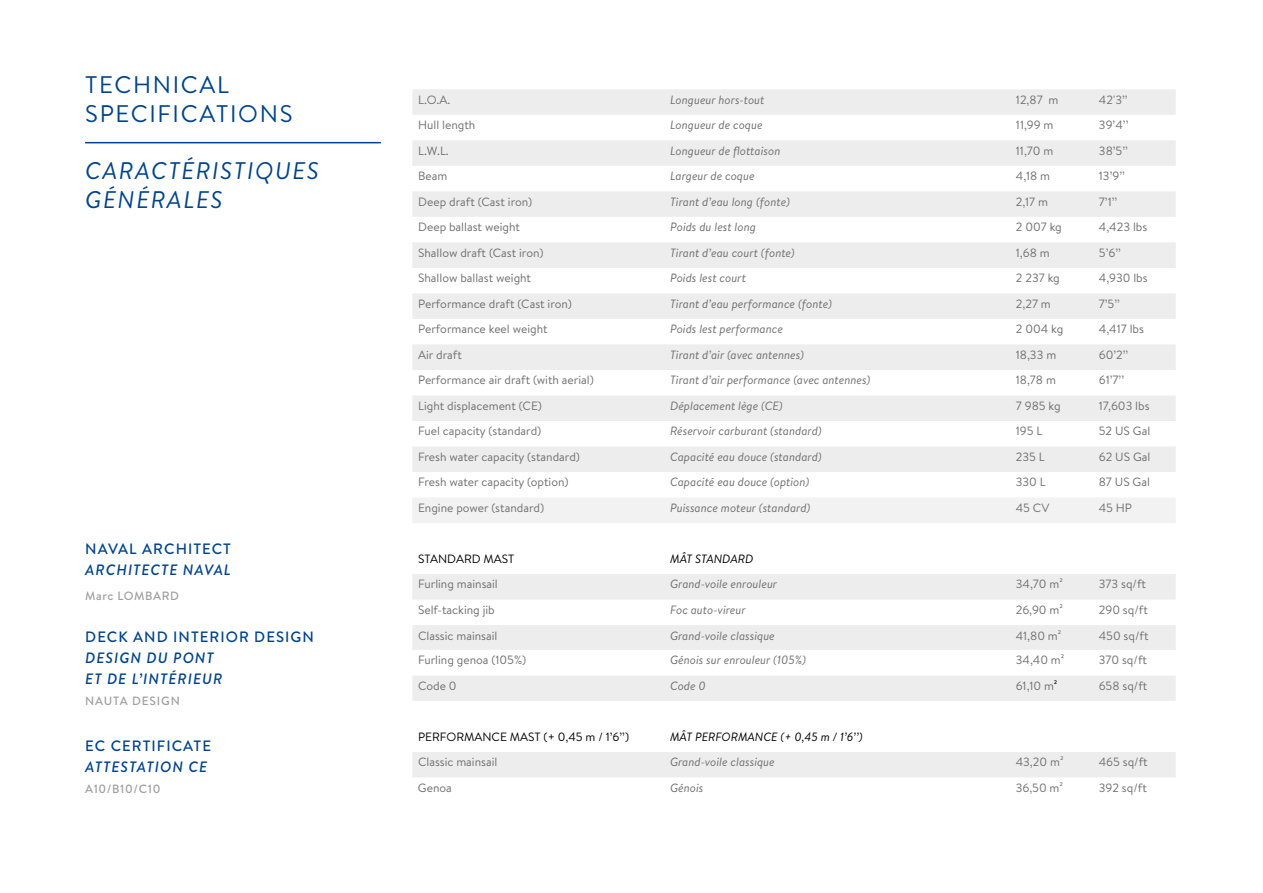
<style>
.page{position:relative;width:1263px;height:893px;background:#fff}
.page>*{position:absolute;margin:0;border:0;box-sizing:border-box;transform-origin:0 0}
.t1{font:italic 24px/28.8px "Brandon Text";letter-spacing:.07em;color:#00438b}
.t2{font:24px/28.8px "Brandon Text";letter-spacing:.07em;color:#00438b}
.t3{font:italic 500 15px/21px "Brandon Text";letter-spacing:.07em;color:#00438b}
.t4{font:500 15px "Brandon Text";letter-spacing:.07em;color:#00438b}
.t5{font:12px "Brandon Text";color:#706f6f}
.t6{font:italic 12px "Brandon Text";color:#706f6f}
.t7{font:12px "Brandon Text";color:#000}
.t8{font:italic 12px "Brandon Text";color:#000}
.t9{font:500 12px "Brandon Text";letter-spacing:.05em;color:#9f9f9f}
.t10{font:500 12px "Brandon Text";letter-spacing:.07em;color:#9f9f9f}
.s1{color:#000}
</style>
<div class="page">
<hr style="left:85px;top:142px;width:296px;height:1px;background:#00438b">
<svg style="left:412px;top:89px;width:764px;height:688px"></svg>
<div style="left:412px;top:497px;width:764px;height:26px;background:#f2f2f2"></div>
<svg style="left:412px;top:650px;width:764px;height:25px"></svg>
<h1 class="t2" style="left:85px;top:69px;width:209px">TECHNICAL<br>SPECIFICATIONS</h1>
<h1 class="t1" style="left:85px;top:156px;width:235px">CARACTÉRISTIQUES<br>GÉNÉRALES</h1>
<p class="t4" style="left:85px;top:538px;width:147px">NAVAL ARCHITECT</p>
<p class="t3" style="left:85px;top:559px;width:147px">ARCHITECTE NAVAL</p>
<p class="t9" style="left:85px;top:587px;width:95px">Marc LOMBARD</p>
<p class="t4" style="left:85px;top:626px;width:230px">DECK AND INTERIOR DESIGN</p>
<p class="t3" style="left:85px;top:647px;width:138px">DESIGN DU PONT<br>ET DE L’INTÉRIEUR</p>
<p class="t10" style="left:85px;top:692px;width:96px">NAUTA DESIGN</p>
<p class="t4" style="left:85px;top:736px;width:127px">EC CERTIFICATE</p>
<p class="t3" style="left:85px;top:756px;width:123px">ATTESTATION CE</p>
<p class="t9" style="left:85px;top:781px;width:77px">A10/B10/C10</p>
<p class="t5" style="left:418px;top:91px;width:34px">L.O.A.</p>
<p class="t6" style="left:670px;top:91px;width:96px">Longueur hors-tout</p>
<p class="t5" style="left:1016px;top:91px;width:44px">12,87 m</p>
<p class="t5" style="left:1099px;top:91px;width:30px">42'3’’</p>
<p class="t5" style="left:418px;top:117px;width:59px">Hull length</p>
<p class="t6" style="left:670px;top:117px;width:94px">Longueur de coque</p>
<p class="t5" style="left:1016px;top:117px;width:39px">11,99 m</p>
<p class="t5" style="left:1099px;top:117px;width:31px">39’4’’</p>
<p class="t5" style="left:418px;top:142px;width:32px">L.W.L.</p>
<p class="t6" style="left:670px;top:142px;width:112px">Longueur de flottaison</p>
<p class="t5" style="left:1016px;top:142px;width:39px">11,70 m</p>
<p class="t5" style="left:1099px;top:142px;width:31px">38’5’’</p>
<p class="t5" style="left:418px;top:168px;width:31px">Beam</p>
<p class="t6" style="left:670px;top:168px;width:86px">Largeur de coque</p>
<p class="t5" style="left:1016px;top:168px;width:36px">4,18 m</p>
<p class="t5" style="left:1099px;top:168px;width:28px">13’9’’</p>
<p class="t5" style="left:418px;top:193px;width:115px">Deep draft (Cast iron)</p>
<p class="t6" style="left:670px;top:193px;width:121px">Tirant d’eau long (fonte)</p>
<p class="t5" style="left:1016px;top:193px;width:34px">2,17 m</p>
<p class="t5" style="left:1099px;top:193px;width:20px">7’1’’</p>
<p class="t5" style="left:418px;top:219px;width:103px">Deep ballast weight</p>
<p class="t6" style="left:670px;top:219px;width:87px">Poids du lest long</p>
<p class="t5" style="left:1016px;top:219px;width:47px">2 007 kg</p>
<p class="t5" style="left:1099px;top:219px;width:50px">4,423 lbs</p>
<p class="t5" style="left:418px;top:244px;width:127px">Shallow draft (Cast iron)</p>
<p class="t6" style="left:670px;top:244px;width:126px">Tirant d’eau court (fonte)</p>
<p class="t5" style="left:1016px;top:244px;width:35px">1,68 m</p>
<p class="t5" style="left:1099px;top:244px;width:24px">5’6’’</p>
<p class="t5" style="left:418px;top:270px;width:114px">Shallow ballast weight</p>
<p class="t6" style="left:670px;top:270px;width:77px">Poids lest court</p>
<p class="t5" style="left:1016px;top:270px;width:45px">2 237 kg</p>
<p class="t5" style="left:1099px;top:270px;width:50px">4,930 lbs</p>
<p class="t5" style="left:418px;top:295px;width:155px">Performance draft (Cast iron)</p>
<p class="t6" style="left:670px;top:295px;width:163px">Tirant d’eau performance (fonte)</p>
<p class="t5" style="left:1016px;top:295px;width:36px">2,27 m</p>
<p class="t5" style="left:1099px;top:295px;width:23px">7’5’’</p>
<p class="t5" style="left:418px;top:321px;width:131px">Performance keel weight</p>
<p class="t6" style="left:670px;top:321px;width:114px">Poids lest performance</p>
<p class="t5" style="left:1016px;top:321px;width:49px">2 004 kg</p>
<p class="t5" style="left:1099px;top:321px;width:47px">4,417 lbs</p>
<p class="t5" style="left:418px;top:346px;width:45px">Air draft</p>
<p class="t6" style="left:670px;top:346px;width:136px">Tirant d’air (avec antennes)</p>
<p class="t5" style="left:1016px;top:346px;width:42px">18,33 m</p>
<p class="t5" style="left:1099px;top:346px;width:31px">60’2’’</p>
<p class="t5" style="left:418px;top:372px;width:177px">Performance air draft (with aerial)</p>
<p class="t6" style="left:670px;top:372px;width:202px">Tirant d’air performance (avec antennes)</p>
<p class="t5" style="left:1016px;top:372px;width:42px">18,78 m</p>
<p class="t5" style="left:1099px;top:372px;width:27px">61’7’’</p>
<p class="t5" style="left:418px;top:397px;width:125px">Light displacement (CE)</p>
<p class="t6" style="left:670px;top:397px;width:114px">Déplacement lège (CE)</p>
<p class="t5" style="left:1016px;top:397px;width:46px">7 985 kg</p>
<p class="t5" style="left:1099px;top:397px;width:52px">17,603 lbs</p>
<p class="t5" style="left:418px;top:423px;width:125px">Fuel capacity (standard)</p>
<p class="t6" style="left:670px;top:423px;width:153px">Réservoir carburant (standard)</p>
<p class="t5" style="left:1016px;top:423px;width:28px">195 L</p>
<p class="t5" style="left:1099px;top:423px;width:53px">52 US Gal</p>
<p class="t5" style="left:418px;top:448px;width:163px">Fresh water capacity (standard)</p>
<p class="t6" style="left:670px;top:449px;width:153px">Capacité eau douce (standard)</p>
<p class="t5" style="left:1016px;top:448px;width:30px">235 L</p>
<p class="t5" style="left:1099px;top:448px;width:53px">62 US Gal</p>
<p class="t5" style="left:418px;top:474px;width:152px">Fresh water capacity (option)</p>
<p class="t6" style="left:670px;top:474px;width:141px">Capacité eau douce (option)</p>
<p class="t5" style="left:1016px;top:474px;width:32px">330 L</p>
<p class="t5" style="left:1099px;top:474px;width:53px">87 US Gal</p>
<p class="t5" style="left:418px;top:499px;width:128px">Engine power (standard)</p>
<p class="t6" style="left:670px;top:500px;width:142px">Puissance moteur (standard)</p>
<p class="t5" style="left:1016px;top:499px;width:35px">45 CV</p>
<p class="t5" style="left:1099px;top:499px;width:35px">45 HP</p>
<p class="t7" style="left:418px;top:551px;width:98px">STANDARD MAST</p>
<p class="t8" style="left:670px;top:551px;width:85px">MÂT STANDARD</p>
<p class="t5" style="left:418px;top:576px;width:81px">Furling mainsail</p>
<p class="t6" style="left:670px;top:576px;width:109px">Grand-voile enrouleur</p>
<p class="t5" style="left:1016px;top:576px;width:49px">34,70 m²</p>
<p class="t5" style="left:1099px;top:576px;width:49px">373 sq/ft</p>
<p class="t5" style="left:418px;top:602px;width:78px">Self-tacking jib</p>
<p class="t6" style="left:670px;top:602px;width:77px">Foc auto-vireur</p>
<p class="t5" style="left:1016px;top:602px;width:49px">26,90 m²</p>
<p class="t5" style="left:1099px;top:602px;width:51px">290 sq/ft</p>
<p class="t5" style="left:418px;top:627px;width:81px">Classic mainsail</p>
<p class="t6" style="left:670px;top:627px;width:106px">Grand-voile classique</p>
<p class="t5" style="left:1016px;top:627px;width:47px">41,80 m²</p>
<p class="t5" style="left:1099px;top:627px;width:51px">450 sq/ft</p>
<p class="t5" style="left:418px;top:652px;width:110px">Furling genoa (105%)</p>
<p class="t6" style="left:670px;top:652px;width:137px">Génois sur enrouleur (105%)</p>
<p class="t5" style="left:1016px;top:652px;width:50px">34,40 m²</p>
<p class="t5" style="left:1099px;top:652px;width:50px">370 sq/ft</p>
<p class="t5" style="left:418px;top:677px;width:40px">Code 0</p>
<p class="t6" style="left:670px;top:677px;width:37px">Code 0</p>
<p class="t5" style="left:1016px;top:677px;width:43px">61,10 m<span class="s1">²</span></p>
<p class="t5" style="left:1099px;top:677px;width:50px">658 sq/ft</p>
<p class="t7" style="left:418px;top:728px;width:213px">PERFORMANCE MAST (+ 0,45 m / 1’6’’)</p>
<p class="t8" style="left:670px;top:728px;width:194px">MÂT PERFORMANCE (+ 0,45 m / 1’6’’)</p>
<p class="t5" style="left:418px;top:754px;width:81px">Classic mainsail</p>
<p class="t6" style="left:670px;top:754px;width:106px">Grand-voile classique</p>
<p class="t5" style="left:1016px;top:754px;width:49px">43,20 m²</p>
<p class="t5" style="left:1099px;top:754px;width:51px">465 sq/ft</p>
<p class="t5" style="left:418px;top:779px;width:35px">Genoa</p>
<p class="t6" style="left:670px;top:779px;width:35px">Génois</p>
<p class="t5" style="left:1016px;top:779px;width:49px">36,50 m²</p>
<p class="t5" style="left:1099px;top:779px;width:50px">392 sq/ft</p>
</div>
